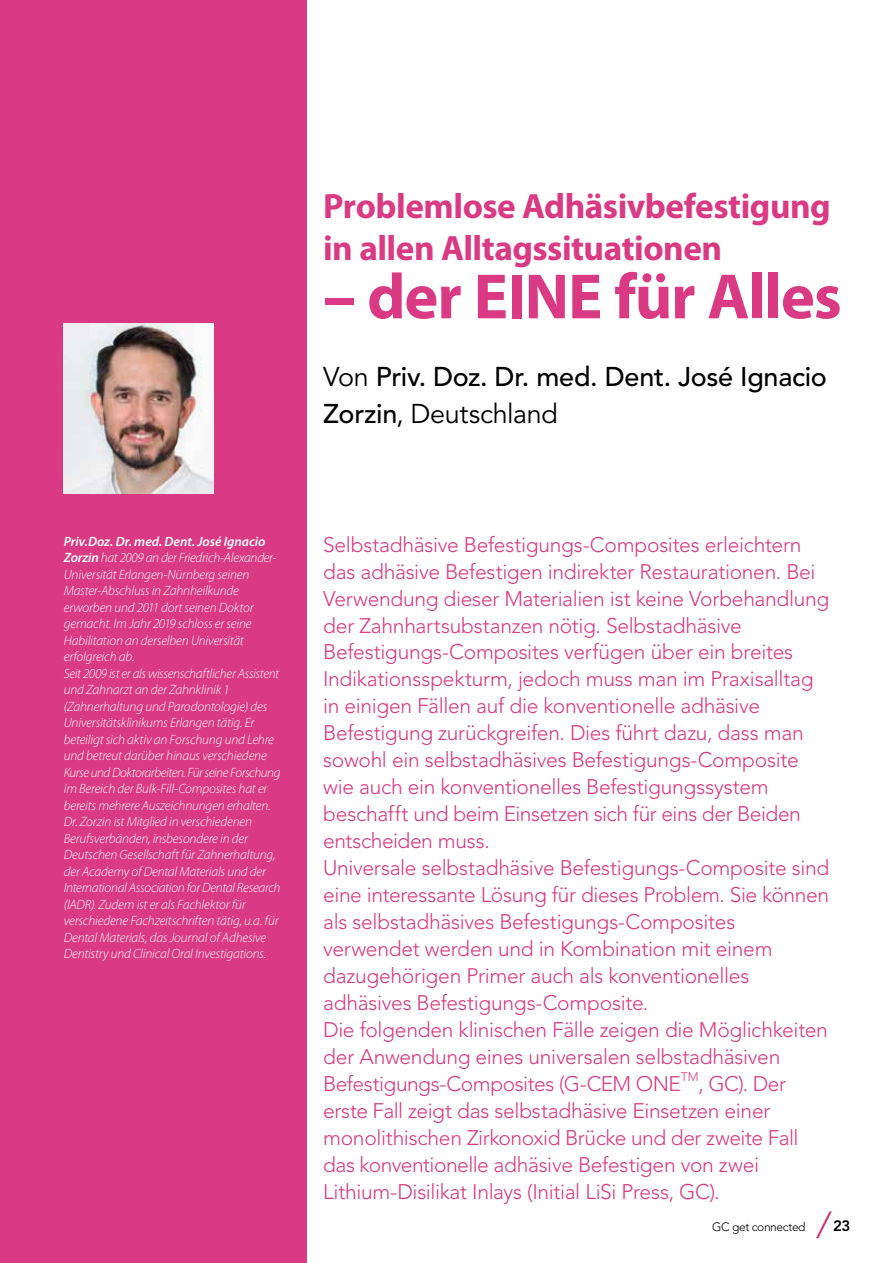
<style>
.page{position:relative;width:893px;height:1263px;background:#fff}
.page>*{position:absolute;margin:0;border:0;box-sizing:border-box;transform-origin:0 0}
.t1{font:700 64.5px "Myriad Pro";letter-spacing:-.02em;color:#da3a83}
.t2{font:700 35.25px/42px "Myriad Pro";letter-spacing:-.015em;color:#da3a83}
.t3{font:500 27px/37.5px "Avenir LT Std";letter-spacing:-.01em;color:#000}
.t4{font:300 21px/27px "Avenir LT Std";letter-spacing:-.015em;color:#da3a83}
.t5{font:800 15px "Avenir LT Std";color:#000}
.t6{font:italic 300 13.5px/16.5px "Myriad Pro";letter-spacing:-.015em;color:#fff}
.t7{font:300 12.3px "Avenir LT Std";color:#da3a83}
.t8{font:300 12px "Avenir LT Std";letter-spacing:-.03em;color:#000}
.s1{font-weight:400}
.s2{font-weight:600}
</style>
<div class="page">
<svg style="left:816px;top:1211px;width:16px;height:27px"></svg>
<div style="left:0;top:0;width:306px;height:1263px;background:#da3a83"></div>
<img style="left:64px;top:323px;width:150px;height:170px">
<h2 class="t2" style="left:323px;top:185px;width:509px">Problemlose Adhäsivbefestigung in allen Alltagssituationen</h2>
<h1 class="t1" style="left:323px;top:260px;width:520px">– der EINE für Alles</h1>
<p class="t3" style="left:323px;top:358px;width:505px"><span class="s1">Von</span> Priv. Doz. Dr. med. Dent. José Ignacio<br>Zorzin<span class="s1">, Deutschland</span></p>
<p class="t6" style="left:64px;top:533px;width:218px"><span class="s2">Priv.Doz. Dr. med. Dent. José Ignacio Zorzin</span> hat 2009 an der Friedrich-Alexander-Universität Erlangen-Nürnberg seinen Master-Abschluss in Zahnheilkunde erworben und 2011 dort seinen Doktor gemacht. Im Jahr 2019 schloss er seine Habilitation an derselben Universität erfolgreich ab.<br>Seit 2009 ist er als wissenschaftlicher Assistent und Zahnarzt an der Zahnklinik 1 (Zahnerhaltung und Parodontologie) des Universitätsklinikums Erlangen tätig. Er beteiligt sich aktiv an Forschung und Lehre und betreut darüber hinaus verschiedene Kurse und Doktorarbeiten. Für seine Forschung im Bereich der Bulk-Fill-Composites hat er bereits mehrere Auszeichnungen erhalten.<br>Dr. Zorzin ist Mitglied in verschiedenen Berufsverbänden, insbesondere in der Deutschen Gesellschaft für Zahnerhaltung, der Academy of Dental Materials und der International Association for Dental Research (IADR). Zudem ist er als Fachlektor für verschiedene Fachzeitschriften tätig, u.a. für Dental Materials, das Journal of Adhesive Dentistry und Clinical Oral Investigations.</p>
<p class="t4" style="left:323px;top:531px;width:508px">Selbstadhäsive Befestigungs-Composites erleichtern das adhäsive Befestigen indirekter Restaurationen. Bei Verwendung dieser Materialien ist keine Vorbehandlung der Zahnhartsubstanzen nötig. Selbstadhäsive Befestigungs-Composites verfügen über ein breites Indikationsspekturm, jedoch muss man im Praxisalltag in einigen Fällen auf die konventionelle adhäsive Befestigung zurückgreifen. Dies führt dazu, dass man sowohl ein selbstadhäsives Befestigungs-Composite wie auch ein konventionelles Befestigungssystem beschafft und beim Einsetzen sich für eins der Beiden entscheiden muss.<br>Universale selbstadhäsive Befestigungs-Composite sind eine interessante Lösung für dieses Problem. Sie können als selbstadhäsives Befestigungs-Composites verwendet werden und in Kombination mit einem dazugehörigen Primer auch als konventionelles adhäsives Befestigungs-Composite.<br>Die folgenden klinischen Fälle zeigen die Möglichkeiten der Anwendung eines universalen selbstadhäsiven Befestigungs-Composites (G-CEM ONE</p>
<p class="t7" style="left:681px;top:1069px;width:19px">TM</p>
<p class="t4" style="left:323px;top:1070px;width:477px;text-indent:375px">, GC). Der erste Fall zeigt das selbstadhäsive Einsetzen einer monolithischen Zirkonoxid Brücke und der zweite Fall das konventionelle adhäsive Befestigen von zwei Lithium-Disilikat Inlays (Initial LiSi Press, GC).</p>
<p class="t8" style="left:712px;top:1219px;width:95px">GC get connected</p>
<p class="t5" style="left:833px;top:1216px;width:19px">23</p>
</div>
